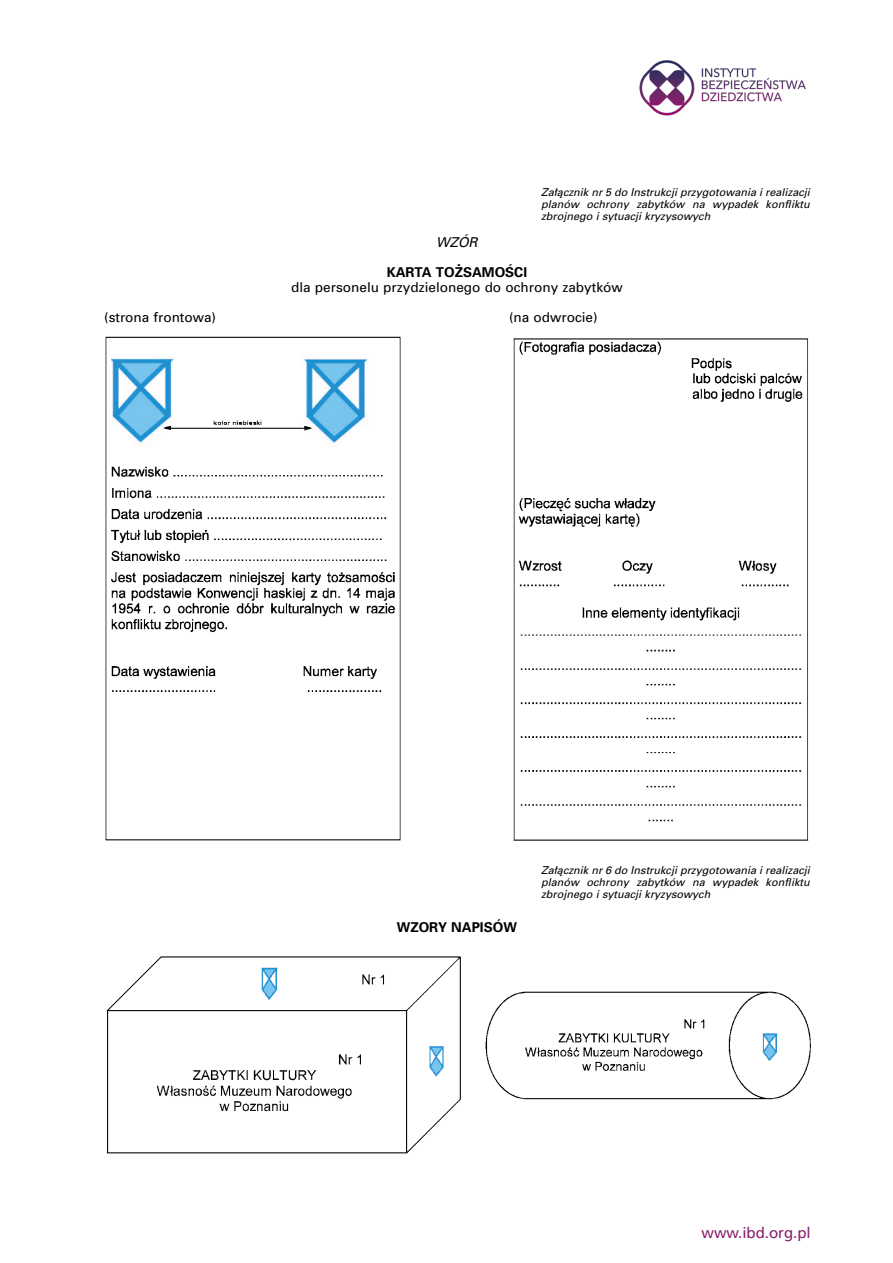
<style>
.page{position:relative;width:893px;height:1263px;background:#fff}
.page>*{position:absolute;margin:0;border:0;box-sizing:border-box;transform-origin:0 0}
.t1{font:15px "Frutiger LT Pro";color:#851e6c}
.t2{font:13.65px "Univers PL";color:#000}
.t3{font:13.65px "Univers Bold PL";color:#000}
.t4{font:13.65px "Univers Oblique PL";color:#000}
.t5{font:10.8px/12.1px "Univers Oblique PL";color:#000;text-align:justify}
</style>
<div class="page">
<img style="left:639px;top:60px;width:167px;height:56px">
<img style="left:513px;top:338px;width:296px;height:503px">
<img style="left:105px;top:336px;width:296px;height:505px">
<img style="left:106px;top:956px;width:355px;height:198px">
<img style="left:485px;top:991px;width:326px;height:109px">
<p class="t5" style="left:541px;top:186px;width:270px">Za∏àcznik nr 5 do Instrukcji przygotowania i realizacji planów ochrony zabytków na wypadek konfliktu zbrojnego i sytuacji kryzysowych</p>
<p class="t4" style="left:436px;top:234px;width:43px">WZÓR</p>
<p class="t3" style="left:387px;top:263px;width:142px">KARTA TO˚SAMOÂCI</p>
<p class="t2" style="left:291px;top:278px;width:333px">dla personelu przydzielonego do ochrony zabytków</p>
<p class="t2" style="left:104px;top:308px;width:113px">(strona frontowa)</p>
<p class="t2" style="left:509px;top:308px;width:90px">(na odwrocie)</p>
<p class="t3" style="left:397px;top:918px;width:122px">WZORY NAPISÓW</p>
<p class="t5" style="left:541px;top:864px;width:270px">Za∏àcznik nr 6 do Instrukcji przygotowania i realizacji planów ochrony zabytków na wypadek konfliktu zbrojnego i sytuacji kryzysowych</p>
<h1 class="t1" style="left:702px;top:1224px;width:111px">www.ibd.org.pl</h1>
</div>
